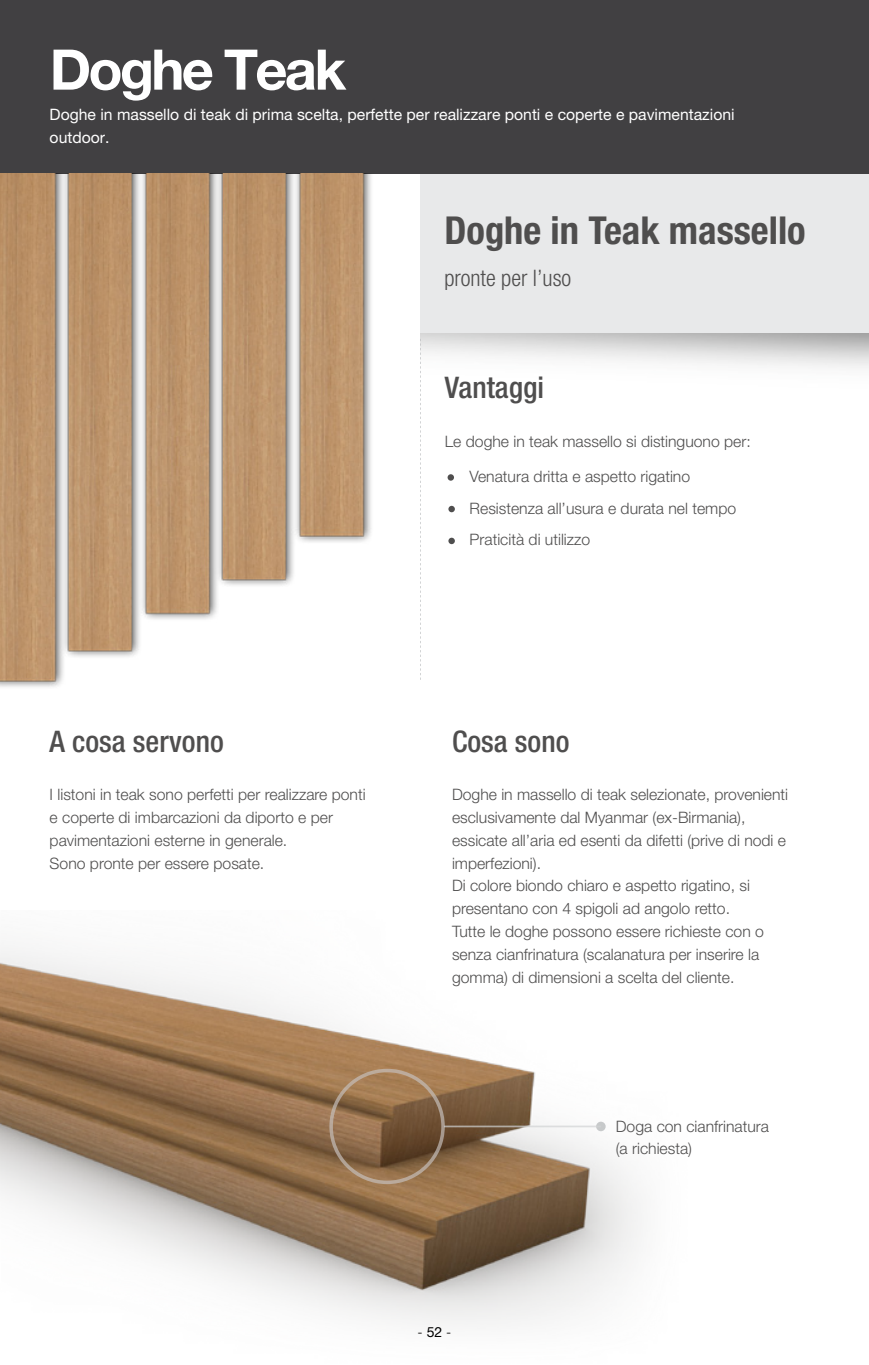
<style>
.page{position:relative;width:869px;height:1365px;background:#fff}
.page>*{position:absolute;margin:0;border:0;box-sizing:border-box;transform-origin:0 0}
.t1{font:700 56px "Helvetica Neue LT Pro";letter-spacing:-.05em;color:#fff}
.t2{font:700 condensed 38.5px "Helvetica Neue LT Pro";color:#4f4e4e}
.t3{font:500 condensed 29.75px "Helvetica Neue LT Pro";color:#4f4e4e}
.t4{font:300 condensed 22.75px "Helvetica Neue LT Pro";color:#4f4e4e}
.t5{font:300 15.75px/22.8px "Helvetica Neue LT Pro";color:#4f4e4e}
.t6{font:15.75px/22.8px "Helvetica Neue LT Pro";color:#fff}
.t7{font:300 14px "Helvetica Neue LT Pro";color:#000}
.s1{font-weight:400}
</style>
<div class="page">
<div style="left:0;top:0;width:868px;height:174px;background:#414042"></div>
<div style="left:0;top:174px;width:868px;height:158px;background:#e6e7e8"></div>
<div style="left:0;top:174px;width:420px;height:570px;background:#fff"></div>
<img style="left:0;top:174px;width:372px;height:513px">
<img style="left:0;top:947px;width:643px;height:379px">
<svg style="left:596px;top:1121px;width:9px;height:10px"></svg>
<div style="left:447px;top:474px;width:7px;height:6px;background:#4f4e4e;border-radius:50%"></div>
<svg style="left:448px;top:506px;width:6px;height:6px"></svg>
<div style="left:448px;top:537px;width:6px;height:7px;background:#4f4e4e;border-radius:50%"></div>
<div style="left:329px;top:1068px;width:115px;height:115px;border:4px solid #c5beba;border-radius:50%"></div>
<hr style="left:443px;top:1125px;width:157px;height:2px;background:#d1d3d4">
<h1 class="t1" style="left:50px;top:35px;width:298px">Doghe Teak</h1>
<p class="t6" style="left:50px;top:103px;width:686px">Doghe in massello di teak di prima scelta, perfette per realizzare ponti e coperte e pavimentazioni outdoor.</p>
<h2 class="t2" style="left:444px;top:207px;width:363px">Doghe in Teak massello</h2>
<h3 class="t4" style="left:444px;top:265px;width:128px">pronte per l’uso</h3>
<h3 class="t3" style="left:444px;top:370px;width:101px">Vantaggi</h3>
<p class="t5" style="left:444px;top:429px;width:307px">Le doghe in teak massello si distinguono per:</p>
<p class="t5" style="left:469px;top:460px;width:268px;line-height:31.5px">Venatura dritta e aspetto rigatino<br>Resistenza all’usura e durata nel tempo<br>Praticità di utilizzo</p>
<h3 class="t3" style="left:50px;top:723px;width:176px">A cosa servono</h3>
<h3 class="t3" style="left:452px;top:723px;width:119px">Cosa sono</h3>
<p class="t5" style="left:50px;top:783px;width:317px">I listoni in teak sono perfetti per realizzare ponti e coperte di imbarcazioni da diporto e per pavimentazioni esterne in generale.<br>Sono pronte per essere posate.</p>
<p class="t5" style="left:452px;top:783px;width:337px">Doghe in massello di teak selezionate, provenienti esclusivamente dal Myanmar (ex-Birmania), essicate all’aria ed esenti da difetti (prive di nodi e imperfezioni).<br>Di colore biondo chiaro e aspetto rigatino, si presentano con 4 spigoli ad angolo retto.<br>Tutte le doghe possono essere richieste con o senza cianfrinatura (scalanatura per inserire la gomma) di dimensioni a scelta del cliente.</p>
<p class="t7" style="left:417px;top:1322px;width:35px">- <span class="s1">52</span> -</p>
<p class="t5" style="left:615px;top:1114px;width:155px">Doga con cianfrinatura (a richiesta)</p>
</div>
